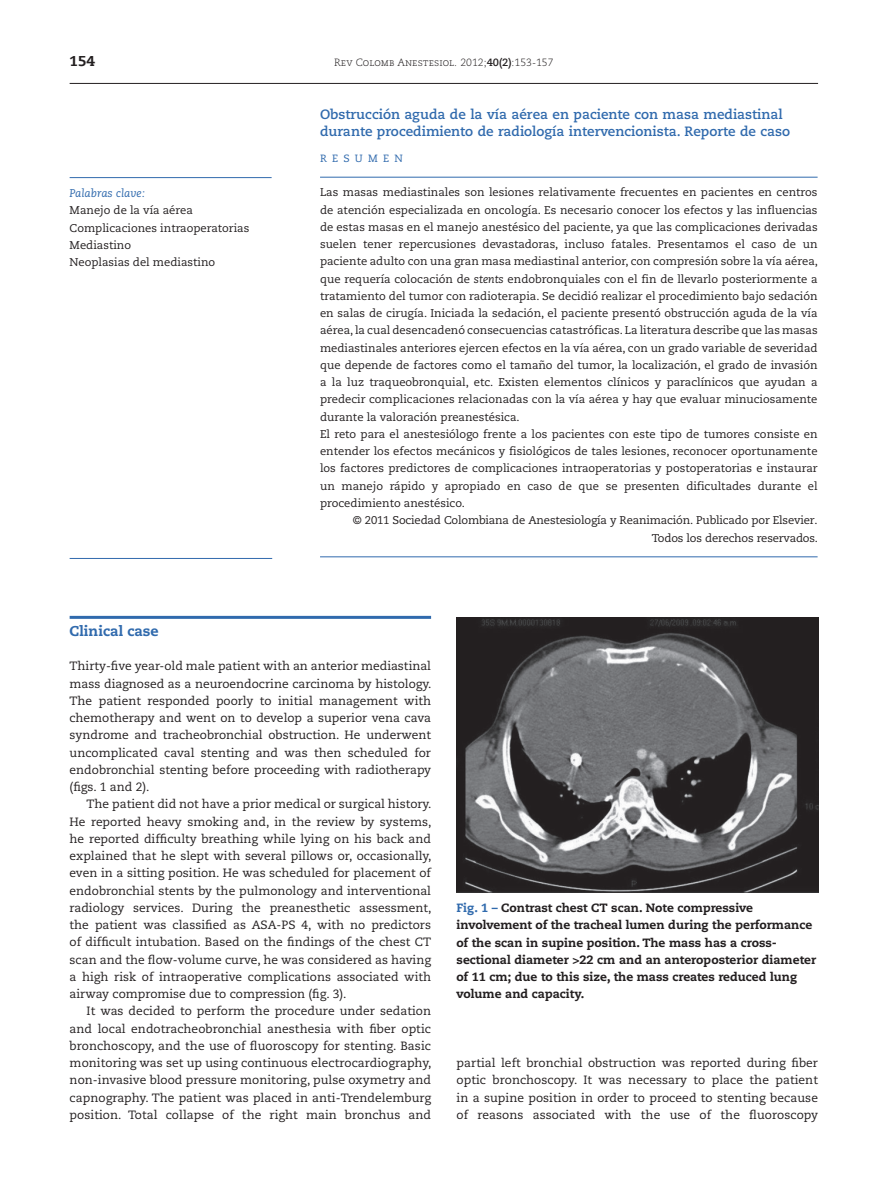
<style>
.page{position:relative;width:893px;height:1191px;background:#fff}
.page>*{position:absolute;margin:0;border:0;box-sizing:border-box;transform-origin:0 0}
.t1{font:800 14.25px "Caecilia LT Std";color:#306aad}
.t2{font:800 14.25px "Caecilia LT Std";color:#231f20}
.t3{font:700 13.5px/17.2px "Caecilia LT Std";color:#306aad}
.t4{font:12px/17.2px "Caecilia LT Std";color:#231f20;text-align:justify}
.t5{font:800 12px/17.2px "Caecilia LT Std";color:#231f20}
.t6{font:11.25px/17.2px "Caecilia LT Std";color:#231f20}
.t7{font:italic 11.25px "Caecilia LT Std";color:#306aad}
.t8{font:300 10.5px "Caecilia LT Std";color:#231f20}
.t9{font:10.5px "Caecilia LT Std";letter-spacing:.5em;color:#306aad}
.s1{font-weight:700}
.s2{font-style:italic}
.s3{color:#306aad}
</style>
<div class="page">
<hr style="left:70px;top:83px;width:748px;height:1px;background:#231f20">
<hr style="left:70px;top:616px;width:361px;height:3px;background:#306aad">
<hr style="left:320px;top:177px;width:497px;height:1px;background:#306aad">
<hr style="left:320px;top:556px;width:497px;height:1px;background:#306aad">
<hr style="left:70px;top:177px;width:202px;height:1px;background:#306aad">
<hr style="left:70px;top:558px;width:202px;height:1px;background:#306aad">
<img style="left:457px;top:617px;width:361px;height:275px">
<p class="t2" style="left:70px;top:52px;width:27px">154</p>
<p class="t8" style="left:334px;top:56px;width:221px">Rev Colomb Anestesiol. 2012;<span class="s1">40(2)</span>:153-157</p>
<p class="t7" style="left:70px;top:187px;width:77px">Palabras clave:</p>
<p class="t6" style="left:70px;top:202px;width:181px">Manejo de la vía aérea<br>Complicaciones intraoperatorias<br>Mediastino<br>Neoplasias del mediastino</p>
<p class="t3" style="left:320px;top:106px;width:472px">Obstrucción aguda de la vía aérea en paciente con masa mediastinal durante procedimiento de radiología intervencionista. Reporte de caso</p>
<p class="t9" style="left:320px;top:152px;width:84px">RESUMEN</p>
<p class="t6" style="left:320px;top:184px;width:499px">Las masas mediastinales son lesiones relativamente frecuentes en pacientes en centros de atención especializada en oncología. Es necesario conocer los efectos y las influencias de estas masas en el manejo anestésico del paciente, ya que las complicaciones derivadas suelen tener repercusiones devastadoras, incluso fatales. Presentamos el caso de un paciente adulto con una gran masa mediastinal anterior, con compresión sobre la vía aérea, que requería colocación de <span class="s2">stents</span> endobronquiales con el fin de llevarlo posteriormente a tratamiento del tumor con radioterapia. Se decidió realizar el procedimiento bajo sedación en salas de cirugía. Iniciada la sedación, el paciente presentó obstrucción aguda de la vía aérea, la cual desencadenó consecuencias catastróficas. La literatura describe que las masas mediastinales anteriores ejercen efectos en la vía aérea, con un grado variable de severidad que depende de factores como el tamaño del tumor, la localización, el grado de invasión a la luz traqueobronquial, etc. Existen elementos clínicos y paraclínicos que ayudan a predecir complicaciones relacionadas con la vía aérea y hay que evaluar minuciosamente durante la valoración preanestésica.<br>El reto para el anestesiólogo frente a los pacientes con este tipo de tumores consiste en entender los efectos mecánicos y fisiológicos de tales lesiones, reconocer oportunamente los factores predictores de complicaciones intraoperatorias y postoperatorias e instaurar un manejo rápido y apropiado en caso de que se presenten dificultades durante el procedimiento anestésico.</p>
<p class="t6" style="left:353px;top:512px;width:467px;text-align:right">© 2011 Sociedad Colombiana de Anestesiología y Reanimación. Publicado por Elsevier.<br>Todos los derechos reservados.</p>
<p class="t1" style="left:70px;top:622px;width:91px">Clinical case</p>
<p class="t4" style="left:70px;top:658px;width:363px">Thirty-five year-old male patient with an anterior mediastinal mass diagnosed as a neuroendocrine carcinoma by histology.<br>The patient responded poorly to initial management with chemotherapy and went on to develop a superior vena cava syndrome and tracheobronchial obstruction. He underwent uncomplicated caval stenting and was then scheduled for endobronchial stenting before proceeding with radiotherapy (figs. 1 and 2).</p>
<p class="t4" style="left:70px;top:796px;width:363px;text-indent:17px">The patient did not have a prior medical or surgical history.<br>He reported heavy smoking and, in the review by systems, he reported difficulty breathing while lying on his back and explained that he slept with several pillows or, occasionally, even in a sitting position. He was scheduled for placement of endobronchial stents by the pulmonology and interventional radiology services. During the preanesthetic assessment, the patient was classified as ASA-PS 4, with no predictors of difficult intubation. Based on the findings of the chest CT scan and the flow-volume curve, he was considered as having a high risk of intraoperative complications associated with airway compromise due to compression (fig. 3).</p>
<p class="t4" style="left:70px;top:1002px;width:363px;text-indent:17px">It was decided to perform the procedure under sedation and local endotracheobronchial anesthesia with fiber optic bronchoscopy, and the use of fluoroscopy for stenting. Basic monitoring was set up using continuous electrocardiography, non-invasive blood pressure monitoring, pulse oxymetry and capnography. The patient was placed in anti-Trendelemburg position. Total collapse of the right main bronchus and</p>
<p class="t5" style="left:457px;top:899px;width:361px"><span class="s3">Fig. 1 –</span> Contrast chest CT scan. Note compressive involvement of the tracheal lumen during the performance of the scan in supine position. The mass has a cross&shy;sectional diameter &gt;22 cm and an anteroposterior diameter of 11 cm; due to this size, the mass creates reduced lung volume and capacity.</p>
<p class="t4" style="left:457px;top:1054px;width:363px">partial left bronchial obstruction was reported during fiber optic bronchoscopy. It was necessary to place the patient in a supine position in order to proceed to stenting because of reasons associated with the use of the fluoroscopy</p>
</div>
